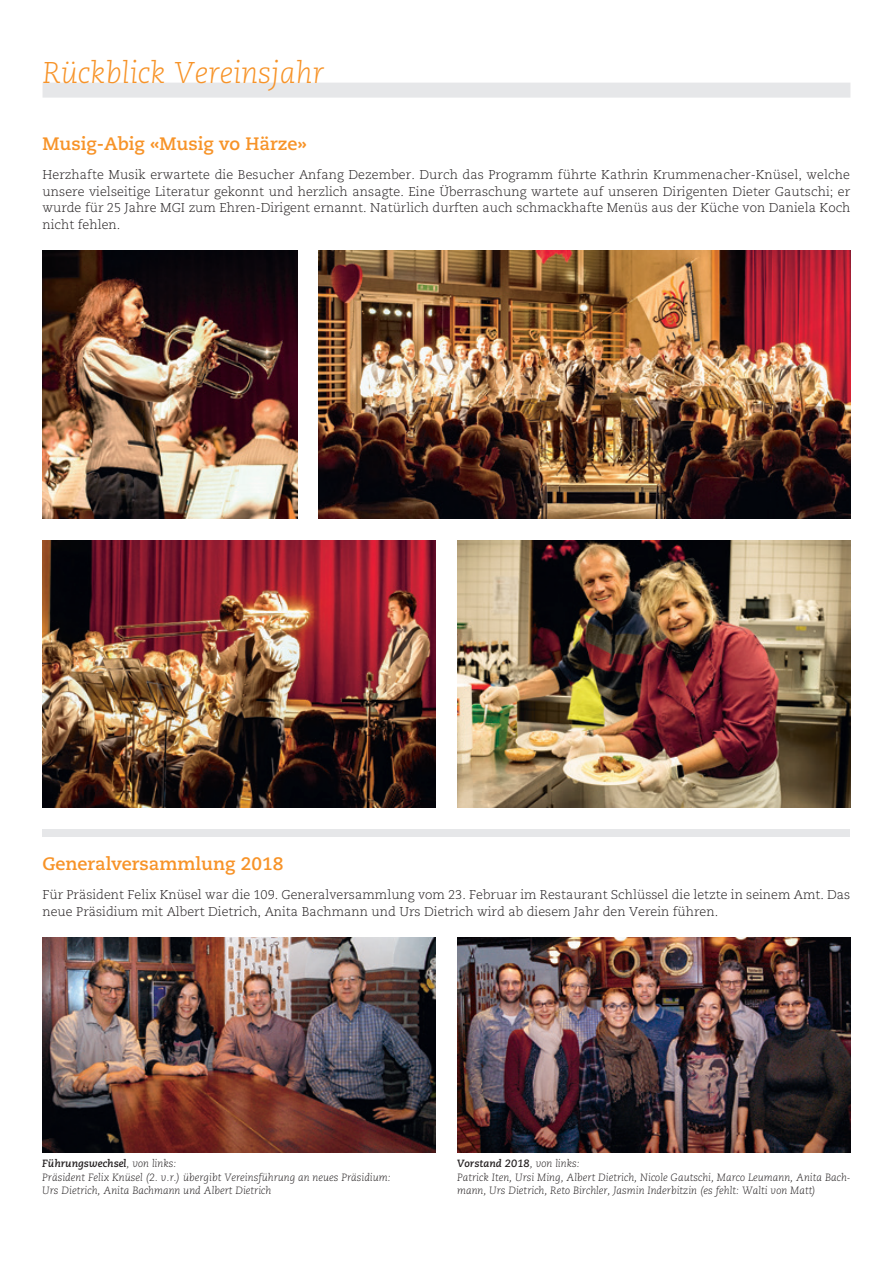
<style>
.page{position:relative;width:893px;height:1263px;background:#fff}
.page>*{position:absolute;margin:0;border:0;box-sizing:border-box;transform-origin:0 0}
.t1{font:italic 300 30px "Caecilia LT Std";color:#f79328}
.t2{font:700 18px "Caecilia LT Std";color:#f79328}
.t3{font:300 12.75px/16.5px "Caecilia LT Std";color:#231f20;text-align:justify}
.t4{font:italic 300 10.5px/13.5px "Caecilia LT Std";color:#231f20}
.s1{font-weight:700}
</style>
<div class="page">
<img style="left:43px;top:540px;width:393px;height:268px">
<img style="left:43px;top:251px;width:255px;height:268px">
<img style="left:319px;top:251px;width:531px;height:268px">
<div style="left:43px;top:83px;width:807px;height:15px;background:#e6e7e9"></div>
<img style="left:457px;top:540px;width:393px;height:268px">
<img style="left:43px;top:938px;width:393px;height:215px">
<img style="left:457px;top:938px;width:393px;height:215px">
<div style="left:42px;top:829px;width:808px;height:8px;background:#e6e7e9"></div>
<h1 class="t1" style="left:43px;top:55px;width:283px">Rückblick Vereinsjahr</h1>
<h2 class="t2" style="left:43px;top:133px;width:266px">Musig-Abig «Musig vo Härze»</h2>
<p class="t3" style="left:43px;top:167px;width:809px">Herzhafte Musik erwartete die Besucher Anfang Dezember. Durch das Programm führte Kathrin Krummenacher-Knüsel, welche unsere vielseitige Literatur gekonnt und herzlich ansagte. Eine Überraschung wartete auf unseren Dirigenten Dieter Gautschi; er wurde für 25 Jahre MGI zum Ehren-Dirigent ernannt. Natürlich durften auch schmackhafte Menüs aus der Küche von Daniela Koch nicht fehlen.</p>
<h2 class="t2" style="left:43px;top:853px;width:243px">Generalversammlung 2018</h2>
<p class="t3" style="left:43px;top:887px;width:809px">Für Präsident Felix Knüsel war die 109. Generalversammlung vom 23. Februar im Restaurant Schlüssel die letzte in seinem Amt. Das neue Präsidium mit Albert Dietrich, Anita Bachmann und Urs Dietrich wird ab diesem Jahr den Verein führen.</p>
<p class="t4" style="left:42px;top:1157px;width:350px"><span class="s1">Führungswechsel</span>, von links:<br>Präsident Felix Knüsel (2. v.r.) übergibt Vereinsführung an neues Präsidium:<br>Urs Dietrich, Anita Bachmann und Albert Dietrich</p>
<p class="t4" style="left:457px;top:1157px;width:395px"><span class="s1">Vorstand 2018</span>, von links:<br>Patrick Iten, Ursi Ming, Albert Dietrich, Nicole Gautschi, Marco Leumann, Anita Bach&shy;mann, Urs Dietrich, Reto Birchler, Jasmin Inderbitzin (es fehlt: Walti von Matt)</p>
</div>
